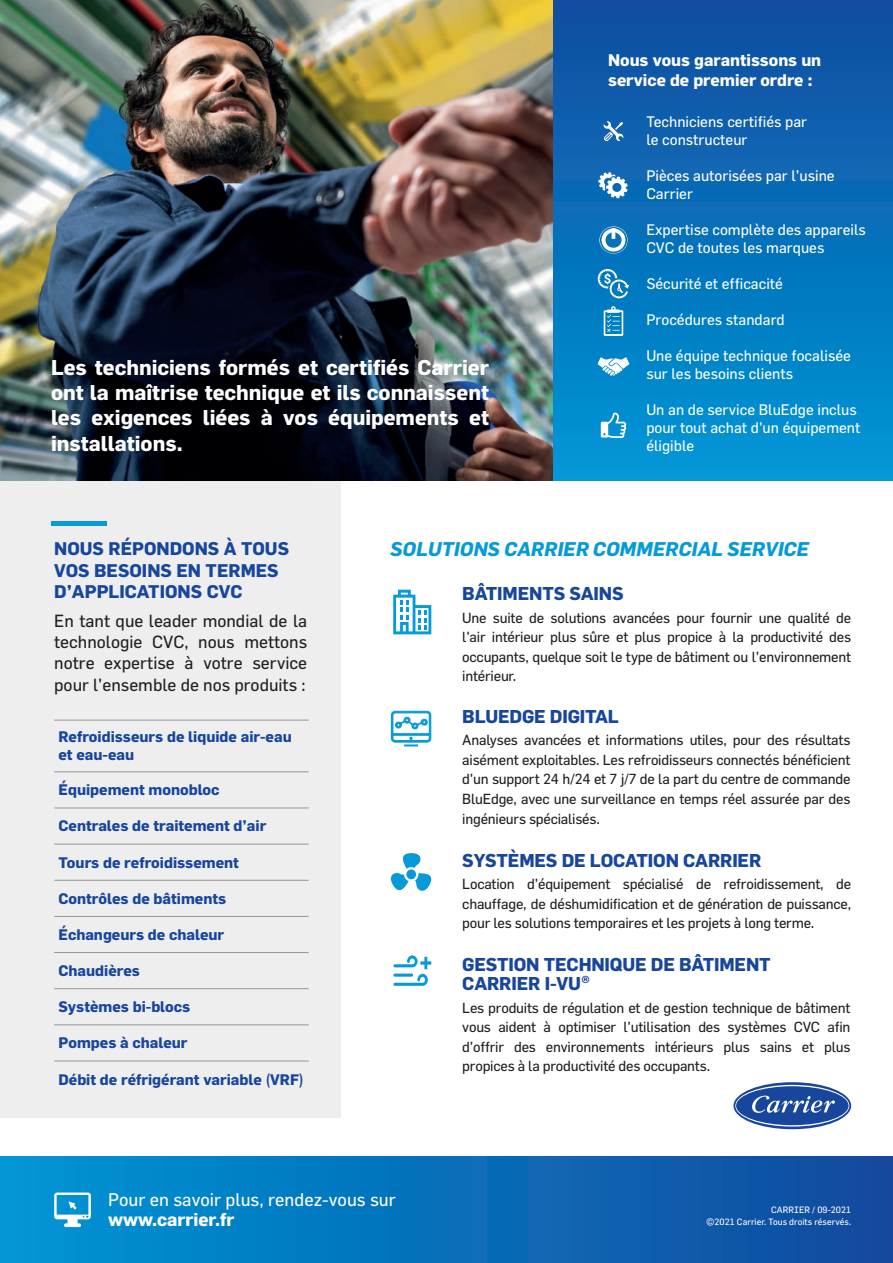
<style>
.page{position:relative;width:893px;height:1263px;background:#fff}
.page>*{position:absolute;margin:0;border:0;box-sizing:border-box;transform-origin:0 0}
.t1{font:700 21px/25.2px "Flama";color:#fff;text-align:justify}
.t2{font:italic 700 19.5px "Flama";color:#069ad9}
.t3{font:700 18.15px/19.5px "Flama";letter-spacing:-.01em;color:#18469d}
.t4{font:700 18px/21.6px "Flama";color:#18469d}
.t5{font:18px "Flama";color:#fff}
.t6{font:700 18px "Flama";color:#fff}
.t7{font:17.25px/21.5px "Flama";color:#231f20;text-align:justify}
.t8{font:700 16.5px/19.8px "Flama";color:#fff}
.t9{font:15px/18px "Flama";color:#fff}
.t10{font:700 15px/18px "Flama";color:#18469d}
.t11{font:14.25px/19.5px "Flama";letter-spacing:-.015em;color:#231f20;text-align:justify}
.t12{font:9px/12px "Flama";color:#fff;text-align:right}
</style>
<div class="page">
<svg style="left:733px;top:1082px;width:118px;height:47px"></svg>
<svg style="left:735px;top:1085px;width:114px;height:41px"></svg>
<div style="left:553px;top:0;width:340px;height:480px;background:linear-gradient(to bottom,#124c9f,#0098d7)"></div>
<div style="left:0;top:480px;width:340px;height:638px;background:#eeeeef"></div>
<img style="left:0;top:0;width:553px;height:480px">
<hr style="left:54px;top:720px;width:255px;height:1px;background:#939598">
<hr style="left:54px;top:771px;width:255px;height:1px;background:#939598">
<hr style="left:54px;top:807px;width:255px;height:1px;background:#939598">
<hr style="left:54px;top:844px;width:255px;height:1px;background:#939598">
<hr style="left:54px;top:880px;width:255px;height:1px;background:#939598">
<hr style="left:54px;top:916px;width:255px;height:1px;background:#939598">
<hr style="left:54px;top:952px;width:255px;height:1px;background:#939598">
<hr style="left:54px;top:988px;width:255px;height:1px;background:#939598">
<hr style="left:54px;top:1024px;width:255px;height:1px;background:#939598">
<hr style="left:54px;top:1060px;width:255px;height:1px;background:#939598">
<svg style="left:603px;top:121px;width:20px;height:20px"></svg>
<svg style="left:599px;top:226px;width:29px;height:28px"></svg>
<svg style="left:596px;top:268px;width:33px;height:30px"></svg>
<svg style="left:604px;top:306px;width:19px;height:30px"></svg>
<svg style="left:597px;top:357px;width:32px;height:19px"></svg>
<svg style="left:601px;top:412px;width:25px;height:26px"></svg>
<hr style="left:51px;top:521px;width:55px;height:4px;background:#069ad9">
<svg style="left:393px;top:590px;width:38px;height:44px"></svg>
<svg style="left:390px;top:710px;width:42px;height:36px"></svg>
<svg style="left:393px;top:955px;width:38px;height:31px"></svg>
<svg style="left:390px;top:853px;width:42px;height:38px"></svg>
<div style="left:406px;top:869px;width:10px;height:10px;background:#069ad9;border-radius:50%"></div>
<div style="left:0;top:1157px;width:893px;height:106px;background:linear-gradient(to right,#0096d6,#13489d)"></div>
<svg style="left:598px;top:172px;width:30px;height:26px"></svg>
<svg style="left:54px;top:1192px;width:37px;height:35px"></svg>
<h1 class="t1" style="left:51px;top:354px;width:439px">Les techniciens formés et certifiés Carrier ont la maîtrise technique et ils connaissent les exigences liées à vos équipements et installations.</h1>
<p class="t8" style="left:608px;top:50px;width:215px">Nous vous garantissons un service de premier ordre :</p>
<p class="t9" style="left:646px;top:112px;width:162px">Techniciens certifiés par le constructeur</p>
<p class="t9" style="left:646px;top:166px;width:190px">Pièces autorisées par l’usine<br>Carrier</p>
<p class="t9" style="left:646px;top:220px;width:221px">Expertise complète des appareils<br>CVC de toutes les marques</p>
<p class="t9" style="left:646px;top:274px;width:138px">Sécurité et efficacité</p>
<p class="t9" style="left:646px;top:310px;width:140px">Procédures standard</p>
<p class="t9" style="left:646px;top:346px;width:206px">Une équipe technique focalisée sur les besoins clients</p>
<p class="t9" style="left:646px;top:400px;width:216px">Un an de service BluEdge inclus pour tout achat d’un équipement éligible</p>
<p class="t4" style="left:54px;top:537px;width:236px">NOUS RÉPONDONS À TOUS<br>VOS BESOINS EN TERMES<br>D’APPLICATIONS CVC</p>
<p class="t7" style="left:54px;top:609px;width:255px">En tant que leader mondial de la technologie CVC, nous mettons notre expertise à votre service pour l’ensemble de nos produits :</p>
<p class="t10" style="left:58px;top:727px;width:235px">Refroidisseurs de liquide air-eau et eau-eau</p>
<p class="t10" style="left:58px;top:780px;width:163px">Équipement monobloc</p>
<p class="t10" style="left:58px;top:817px;width:209px">Centrales de traitement d’air</p>
<p class="t10" style="left:58px;top:853px;width:182px">Tours de refroidissement</p>
<p class="t10" style="left:58px;top:889px;width:169px">Contrôles de bâtiments</p>
<p class="t10" style="left:58px;top:925px;width:167px">Échangeurs de chaleur</p>
<p class="t10" style="left:58px;top:961px;width:83px">Chaudières</p>
<p class="t10" style="left:58px;top:997px;width:133px">Systèmes bi-blocs</p>
<p class="t10" style="left:58px;top:1033px;width:131px">Pompes à chaleur</p>
<p class="t10" style="left:58px;top:1070px;width:247px">Débit de réfrigérant variable (VRF)</p>
<h2 class="t2" style="left:390px;top:537px;width:420px">SOLUTIONS CARRIER COMMERCIAL SERVICE</h2>
<p class="t3" style="left:462px;top:584px;width:163px">BÂTIMENTS SAINS</p>
<p class="t11" style="left:462px;top:607px;width:390px">Une suite de solutions avancées pour fournir une qualité de l’air intérieur plus sûre et plus propice à la productivité des occupants, quelque soit le type de bâtiment ou l’environnement intérieur.</p>
<p class="t3" style="left:462px;top:707px;width:158px">BLUEDGE DIGITAL</p>
<p class="t11" style="left:462px;top:730px;width:390px">Analyses avancées et informations utiles, pour des résultats aisément exploitables. Les refroidisseurs connectés bénéficient d’un support 24 h/24 et 7 j/7 de la part du centre de commande BluEdge, avec une surveillance en temps réel assurée par des ingénieurs spécialisés.</p>
<p class="t3" style="left:462px;top:850px;width:301px">SYSTÈMES DE LOCATION CARRIER</p>
<p class="t11" style="left:462px;top:874px;width:390px">Location d’équipement spécialisé de refroidissement, de chauffage, de déshumidification et de génération de puissance, pour les solutions temporaires et les projets à long terme.</p>
<p class="t3" style="left:462px;top:954px;width:310px">GESTION TECHNIQUE DE BÂTIMENT<br>CARRIER I-VU®</p>
<p class="t11" style="left:462px;top:997px;width:390px">Les produits de régulation et de gestion technique de bâtiment vous aident à optimiser l’utilisation des systèmes CVC afin d’offrir des environnements intérieurs plus sains et plus propices à la productivité des occupants.</p>
<p class="t5" style="left:108px;top:1189px;width:289px">Pour en savoir plus, rendez-vous sur</p>
<p class="t6" style="left:108px;top:1208px;width:128px">www.carrier.fr</p>
<p class="t12" style="left:706px;top:1204px;width:147px">CARRIER / 09-2021<br>©2021 Carrier. Tous droits réservés.</p>
</div>
